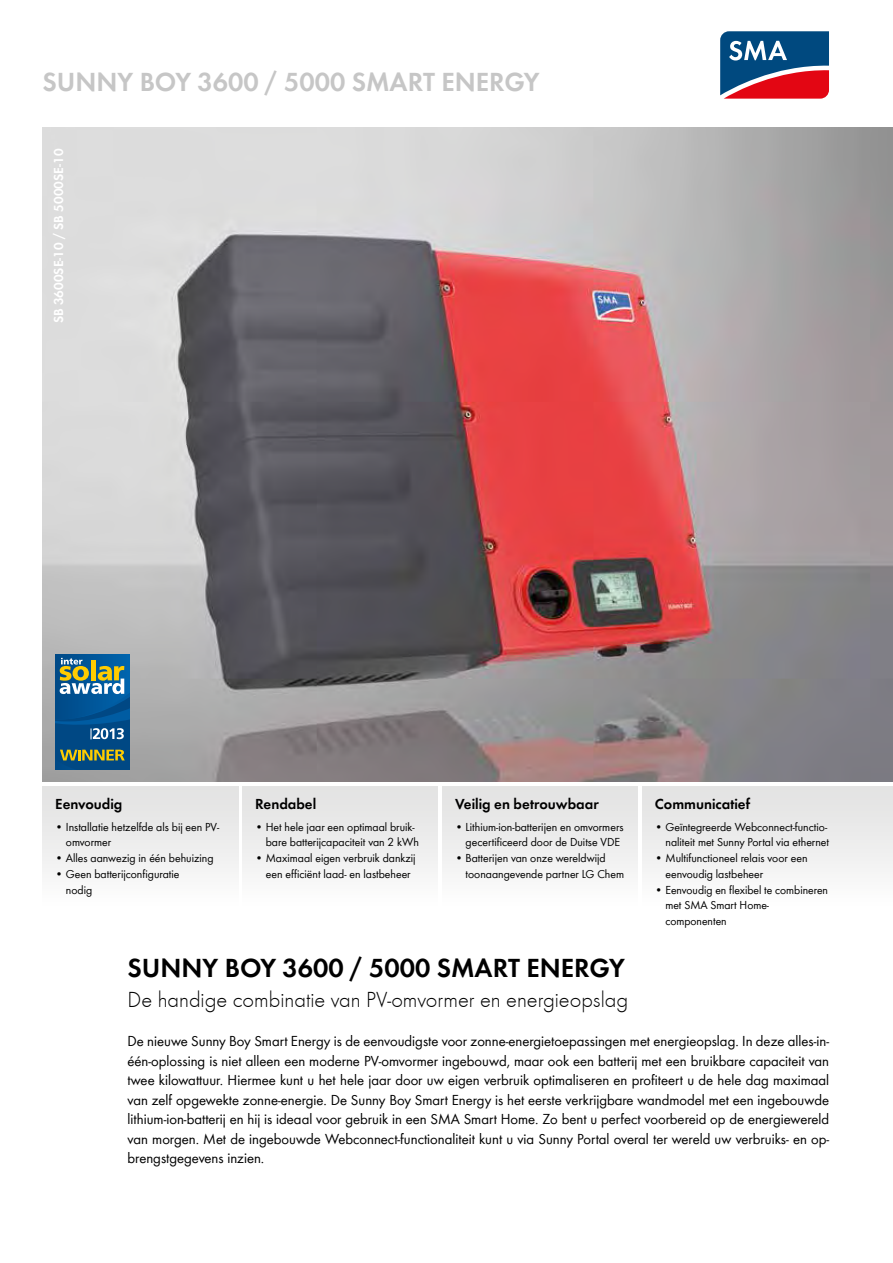
<style>
.page{position:relative;width:893px;height:1263px;background:#fff}
.page>*{position:absolute;margin:0;border:0;box-sizing:border-box;transform-origin:0 0}
.t1{font:600 27px "SMA Futura Global";color:#000}
.t2{font:600 27px "SMA Futura Global";color:#c6c6c6}
.t3{font:300 22.5px "SMA Futura Global";color:#000}
.t4{font:15px/19.5px "SMA Futura Global";color:#000;text-align:justify}
.t5{font:600 15px "SMA Futura Global";color:#000}
.t6{font:600 13.5px "SMA Futura Global";color:#fff}
.t7{font:12px/15.8px "SMA Futura Global";color:#000}
</style>
<div class="page">
<svg style="left:720px;top:31px;width:109px;height:68px;background:#655275"></svg>
<img style="left:43px;top:128px;width:850px;height:654px">
<div style="left:43px;top:787px;width:195px;height:119px;background:linear-gradient(to bottom,#e1e1e1,#fdfdfd)"></div>
<div style="left:242px;top:787px;width:196px;height:119px;background:linear-gradient(to bottom,#e1e1e1,#fdfdfd)"></div>
<div style="left:442px;top:787px;width:196px;height:119px;background:linear-gradient(to bottom,#e1e1e1,#fdfdfd)"></div>
<div style="left:642px;top:787px;width:251px;height:119px;background:linear-gradient(to bottom,#e1e1e1,#fdfdfd)"></div>
<div style="left:55px;top:654px;width:75px;height:116px;background:linear-gradient(to right,#004986,#0065ae)"></div>
<svg style="left:55px;top:658px;width:75px;height:112px;background:#326c86"></svg>
<h1 class="t2" style="left:43px;top:66px;width:499px">SUNNY BOY 3600 / 5000 SMART ENERGY</h1>
<p class="t6" style="left:51px;top:323px;width:176px;rotate:-90deg">SB 3600SE-10 / SB 5000SE-10</p>
<p class="t5" style="left:55px;top:795px;width:69px">Eenvoudig</p>
<p class="t7" style="left:66px;top:819px;width:155px;text-indent:-11px">• Installatie hetzelfde als bij een PV&shy;omvormer</p>
<p class="t7" style="left:55px;top:850px;width:160px">• Alles aanwezig in één behuizing</p>
<p class="t7" style="left:66px;top:866px;width:115px;text-indent:-11px">• Geen batterijconfiguratie nodig</p>
<p class="t5" style="left:255px;top:795px;width:63px">Rendabel</p>
<p class="t7" style="left:266px;top:819px;width:155px;text-indent:-11px">• Het hele jaar een optimaal bruik&shy;bare batterijcapaciteit van 2 kWh</p>
<p class="t7" style="left:255px;top:850px;width:162px;text-align:center">• Maximaal eigen verbruik dankzij een efficiënt laad- en lastbeheer</p>
<p class="t5" style="left:455px;top:795px;width:145px">Veilig en betrouwbaar</p>
<p class="t7" style="left:455px;top:819px;width:170px;text-align:right">• Lithium-ion-batterijen en omvormers gecertificeerd door de Duitse VDE</p>
<p class="t7" style="left:466px;top:850px;width:160px;text-indent:-11px">• Batterijen van onze wereldwijd toonaangevende partner LG Chem</p>
<p class="t5" style="left:655px;top:795px;width:97px">Communicatief</p>
<p class="t7" style="left:655px;top:819px;width:176px;text-align:right">• Geïntegreerde Webconnect-functio&shy;naliteit met Sunny Portal via ethernet</p>
<p class="t7" style="left:665px;top:850px;width:144px;text-indent:-11px">• Multifunctioneel relais voor een eenvoudig lastbeheer</p>
<p class="t7" style="left:665px;top:882px;width:164px;text-indent:-11px">• Eenvoudig en flexibel te combineren met SMA Smart Home&shy;componenten</p>
<h1 class="t1" style="left:128px;top:952px;width:499px">SUNNY BOY 3600 / 5000 SMART ENERGY</h1>
<h2 class="t3" style="left:128px;top:986px;width:502px">De handige combinatie van PV-omvormer en energieopslag</h2>
<p class="t4" style="left:128px;top:1031px;width:703px">De nieuwe Sunny Boy Smart Energy is de eenvoudigste voor zonne-energietoepassingen met energieopslag. In deze alles-in&shy;één-oplossing is niet alleen een moderne PV-omvormer ingebouwd, maar ook een batterij met een bruikbare capaciteit van twee kilowattuur. Hiermee kunt u het hele jaar door uw eigen verbruik optimaliseren en profiteert u de hele dag maximaal van zelf opgewekte zonne-energie. De Sunny Boy Smart Energy is het eerste verkrijgbare wandmodel met een ingebouwde lithium-ion-batterij en hij is ideaal voor gebruik in een SMA Smart Home. Zo bent u perfect voorbereid op de energiewereld van morgen. Met de ingebouwde Webconnect-functionaliteit kunt u via Sunny Portal overal ter wereld uw verbruiks- en op&shy;brengstgegevens inzien.</p>
</div>
